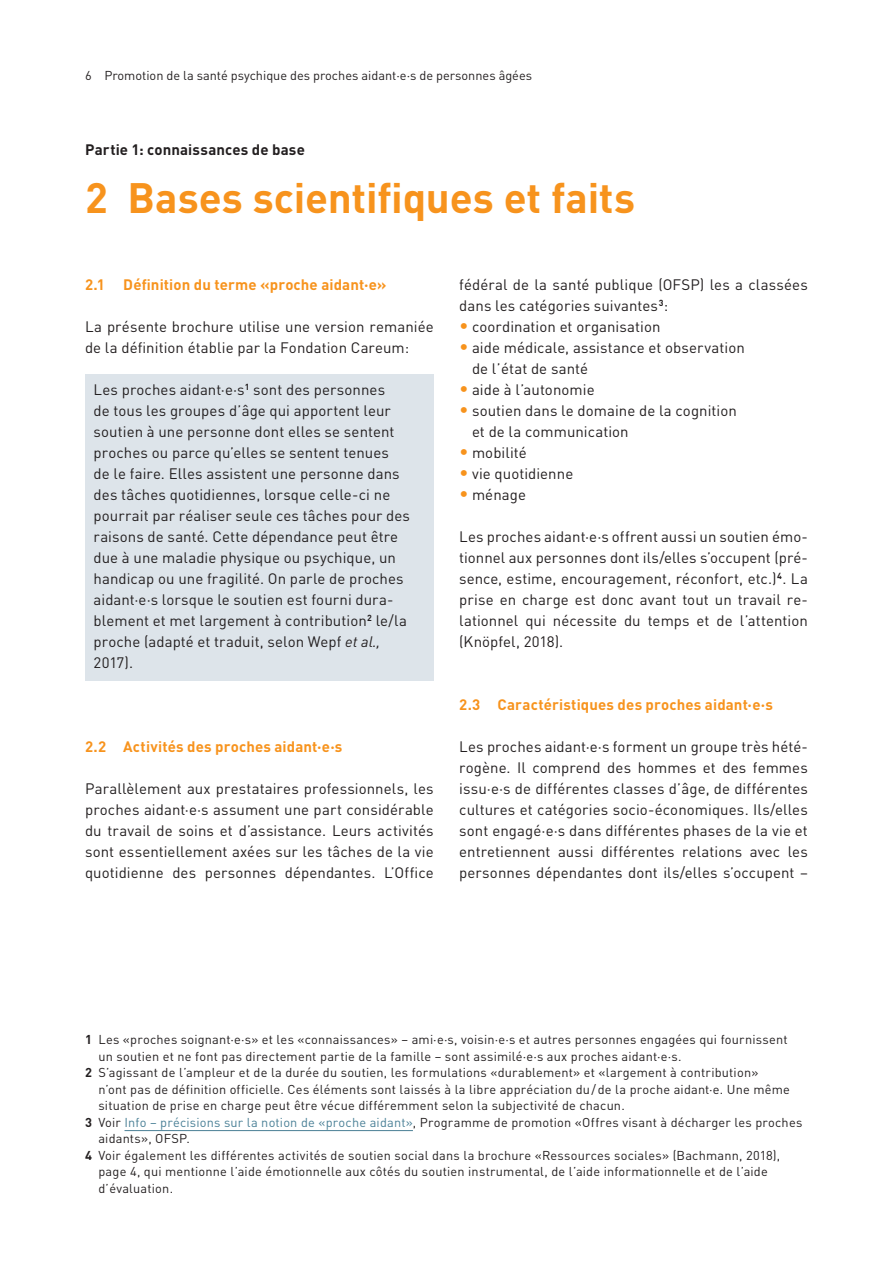
<style>
.page{position:relative;width:893px;height:1263px;background:#fff}
.page>*{position:absolute;margin:0;border:0;box-sizing:border-box;transform-origin:0 0}
.t1{font:700 42px "DINOT";letter-spacing:-.005em;color:#f7931d}
.t2{font:15px/21px "DINOT";letter-spacing:.005em;color:#231f20}
.t3{font:700 15px "DINOT";letter-spacing:.01em;color:#f7931d}
.t4{font:700 15px "DINOT";letter-spacing:.01em;color:#231f20}
.t5{font:12.75px "DINOT";letter-spacing:.015em;color:#231f20}
.s1{font-style:italic}
.s2{font-size:18px;color:#f7931d}
.s3{font-weight:700}
.s4{color:#4a8096}
</style>
<div class="page">
<div style="left:85px;top:374px;width:349px;height:306px;background:#dde4ea"></div>
<hr style="left:125px;top:1130px;width:288px;height:1px;background:#4a8096">
<p class="t5" style="left:85px;top:66px;width:449px">6 Promotion de la santé psychique des proches aidant·e·s de personnes âgées</p>
<p class="t4" style="left:85px;top:139px;width:221px">Partie 1: connaissances de base</p>
<h1 class="t1" style="left:85px;top:169px;width:552px">2 Bases scientifiques et faits</h1>
<p class="t3" style="left:85px;top:274px;width:303px">2.1 Définition du terme «proche aidant·e»</p>
<p class="t2" style="left:85px;top:315px;width:350px">La présente brochure utilise une version remaniée de la définition établie par la Fondation Careum:</p>
<p class="t2" style="left:94px;top:378px;width:318px">Les proches aidant·e·s<sup>1</sup> sont des personnes<br>de tous les groupes d’âge qui apportent leur soutien à une personne dont elles se sentent proches ou parce qu’elles se sentent tenues<br>de le faire. Elles assistent une personne dans des tâches quotidiennes, lorsque celle-ci ne pourrait par réaliser seule ces tâches pour des raisons de santé. Cette dépendance peut être due à une maladie physique ou psychique, un handicap ou une fragilité. On parle de proches aidant·e·s lorsque le soutien est fourni dura&shy;blement et met largement à contribution<sup>2</sup> le/la proche (adapté et traduit, selon Wepf <span class="s1">et al., </span>2017).</p>
<p class="t3" style="left:85px;top:736px;width:259px">2.2 Activités des proches aidant·e·s</p>
<p class="t2" style="left:85px;top:777px;width:350px;text-align:justify">Parallèlement aux prestataires professionnels, les proches aidant·e·s assument une part considérable du travail de soins et d’assistance. Leurs activités sont essentiellement axées sur les tâches de la vie quotidienne des personnes dépendantes. L’Office</p>
<p class="t2" style="left:459px;top:273px;width:350px">fédéral de la santé publique (OFSP) les a classées dans les catégories suivantes<sup>3</sup>:</p>
<p class="t2" style="left:459px;top:315px;width:203px"><span class="s2">•</span> coordination et organisation</p>
<p class="t2" style="left:472px;top:336px;width:274px;text-indent:-13px"><span class="s2">•</span> aide médicale, assistance et observation de l’état de santé</p>
<p class="t2" style="left:459px;top:378px;width:137px"><span class="s2">•</span> aide à l’autonomie</p>
<p class="t2" style="left:472px;top:399px;width:266px;text-indent:-13px"><span class="s2">•</span> soutien dans le domaine de la cognition et de la communication</p>
<p class="t2" style="left:459px;top:441px;width:69px"><span class="s2">•</span> mobilité</p>
<p class="t2" style="left:459px;top:462px;width:116px"><span class="s2">•</span> vie quotidienne</p>
<p class="t2" style="left:459px;top:483px;width:68px"><span class="s2">•</span> ménage</p>
<p class="t2" style="left:459px;top:525px;width:350px">Les proches aidant·e·s offrent aussi un soutien émo&shy;tionnel aux personnes dont ils/elles s’occupent (pré&shy;sence, estime, encouragement, réconfort, etc.)<sup>4</sup>. La prise en charge est donc avant tout un travail re&shy;lationnel qui nécessite du temps et de l’attention (Knöpfel, 2018).</p>
<p class="t3" style="left:459px;top:694px;width:315px">2.3 Caractéristiques des proches aidant·e·s</p>
<p class="t2" style="left:459px;top:735px;width:350px;text-align:justify">Les proches aidant·e·s forment un groupe très hété&shy;rogène. Il comprend des hommes et des femmes issu·e·s de différentes classes d’âge, de différentes cultures et catégories socio-économiques. Ils/elles sont engagé·e·s dans différentes phases de la vie et entretiennent aussi différentes relations avec les personnes dépendantes dont ils/elles s’occupent –</p>
<p class="t5" style="left:85px;top:1031px;width:704px"><span class="s3">1</span> Les «proches soignant·e·s» et les «connaissances» – ami·e·s, voisin·e·s et autres personnes engagées qui fournissent</p>
<p class="t5" style="left:98px;top:1047px;width:585px">un soutien et ne font pas directement partie de la famille – sont assimilé·e·s aux proches aidant·e·s.</p>
<p class="t5" style="left:85px;top:1064px;width:675px"><span class="s3">2</span> S’agissant de l’ampleur et de la durée du soutien, les formulations «durablement» et «largement à contribution»</p>
<p class="t5" style="left:98px;top:1080px;width:693px">n’ont pas de définition officielle. Ces éléments sont laissés à la libre appréciation du/de la proche aidant·e. Une même</p>
<p class="t5" style="left:98px;top:1097px;width:528px">situation de prise en charge peut être vécue différemment selon la subjectivité de chacun.</p>
<p class="t5" style="left:85px;top:1113px;width:719px"><span class="s3">3</span> Voir <span class="s4">Info – précisions sur la notion de «proche aidant»</span>, Programme de promotion «Offres visant à décharger les proches</p>
<p class="t5" style="left:98px;top:1130px;width:93px">aidants», OFSP.</p>
<p class="t5" style="left:85px;top:1146px;width:697px"><span class="s3">4</span> Voir également les différentes activités de soutien social dans la brochure «Ressources sociales» (Bachmann, 2018),</p>
<p class="t5" style="left:98px;top:1163px;width:671px">page 4, qui mentionne l’aide émotionnelle aux côtés du soutien instrumental, de l’aide informationnelle et de l’aide</p>
<p class="t5" style="left:98px;top:1179px;width:76px">d’évaluation.</p>
</div>
